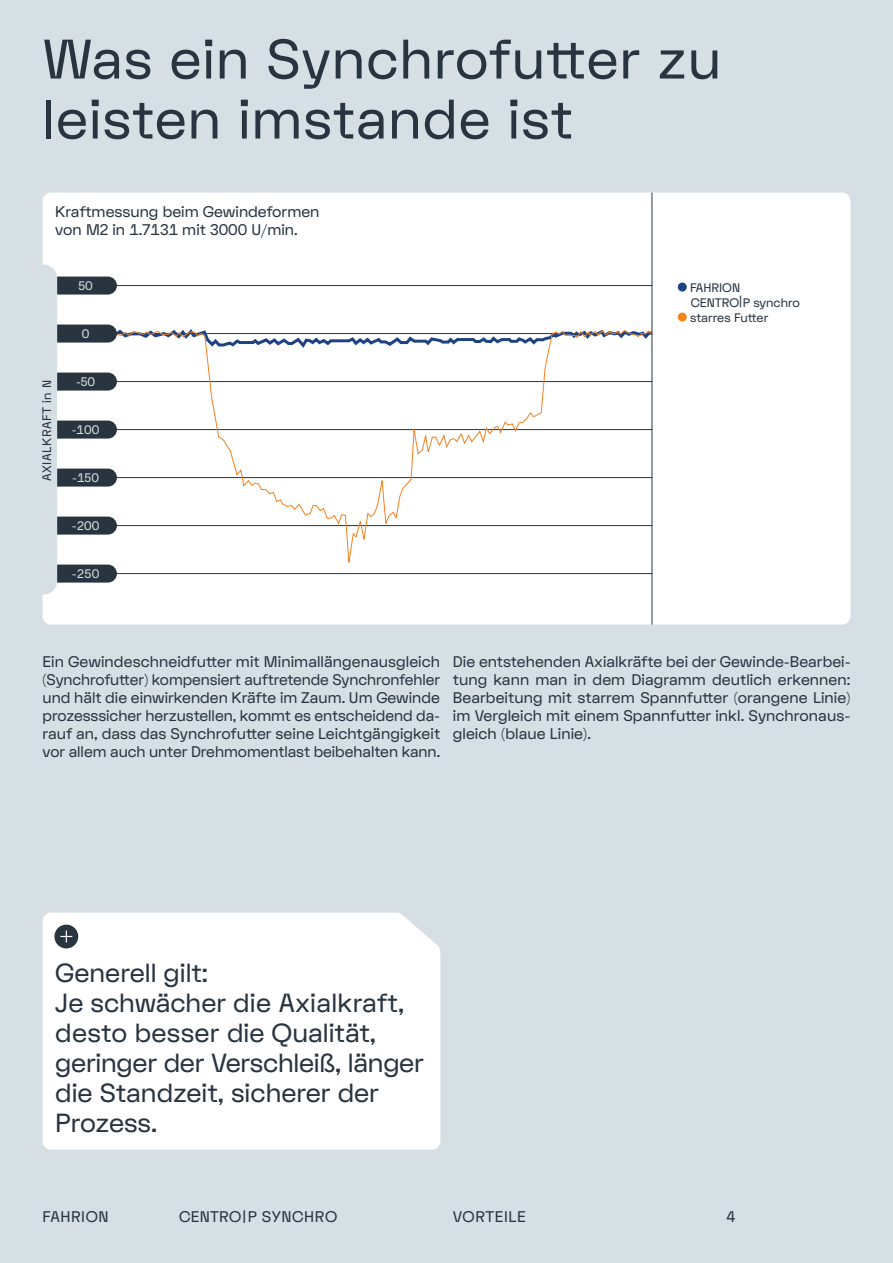
<style>
.page{position:relative;width:893px;height:1263px;background:#d6dfe3}
.page>*{position:absolute;margin:0;border:0;box-sizing:border-box;transform-origin:0 0}
.t1{font:54px/60px "FK Display Regular Alt";letter-spacing:.02em;color:#283440}
.t2{font:25.5px/30px "FK Display Regular Alt";color:#283440}
.t3{font:15px/18px "FK Display Regular Alt";color:#283440;text-align:justify}
.t4{font:15px "FK Display Regular Alt";letter-spacing:.04em;color:#283440}
.t5{font:15px "FK Display Regular Alt";letter-spacing:.025em;color:#283440}
.t6{font:12px/15px "FK Display Regular Alt";color:#283440}
.t7{font:12px "FK Display Regular Alt";color:#d6dfe3}
.t8{font:12px "FK Display Regular Alt";letter-spacing:.04em;color:#283440}
</style>
<div class="page">
<div style="left:43px;top:913px;width:397px;height:237px;background:#fff"></div>
<div style="left:43px;top:193px;width:807px;height:432px;background:#fff;border-radius:9px"></div>
<hr style="left:652px;top:193px;width:1px;height:432px;background:#283440">
<div style="left:54px;top:925px;width:24px;height:23px;background:#283440;border-radius:50%"></div>
<svg style="left:60px;top:930px;width:12px;height:12px"></svg>
<div style="left:678px;top:283px;width:9px;height:9px;background:#1e4382;border-radius:50%"></div>
<div style="left:678px;top:313px;width:9px;height:9px;background:#f58220;border-radius:50%"></div>
<svg style="left:43px;top:265px;width:610px;height:330px"></svg>
<h1 class="t1" style="left:43px;top:27px;width:680px">Was ein Synchrofutter zu leisten imstande ist</h1>
<p class="t3" style="left:55px;top:202px;width:266px">Kraftmessung beim Gewindeformen von M2 in 1.7131 mit 3000 U/min.</p>
<p class="t7" style="left:78px;top:277px;width:16px">50</p>
<p class="t8" style="left:38px;top:481px;width:102px;rotate:-90deg">AXIALKRAFT in N</p>
<p class="t7" style="left:82px;top:325px;width:9px">0</p>
<p class="t7" style="left:76px;top:373px;width:21px">-50</p>
<p class="t7" style="left:72px;top:421px;width:29px">-100</p>
<p class="t7" style="left:72px;top:469px;width:28px">-150</p>
<p class="t7" style="left:72px;top:517px;width:29px">-200</p>
<p class="t7" style="left:72px;top:565px;width:29px">-250</p>
<p class="t6" style="left:690px;top:279px;width:111px">FAHRION<br>CENTRO|P synchro starres Futter</p>
<p class="t3" style="left:43px;top:652px;width:399px">Ein Gewindeschneidfutter mit Minimallängenausgleich (Synchrofutter) kompensiert auftretende Synchronfehler und hält die einwirkenden Kräfte im Zaum. Um Gewinde prozesssicher herzustellen, kommt es entscheidend da&shy;rauf an, dass das Synchrofutter seine Leichtgängigkeit vor allem auch unter Drehmomentlast beibehalten kann.</p>
<p class="t3" style="left:453px;top:652px;width:399px">Die entstehenden Axialkräfte bei der Gewinde-Bearbei&shy;tung kann man in dem Diagramm deutlich erkennen:<br>Bearbeitung mit starrem Spannfutter (orangene Linie) im Vergleich mit einem Spannfutter inkl. Synchronaus&shy;gleich (blaue Linie).</p>
<h2 class="t2" style="left:55px;top:956px;width:370px">Generell gilt:<br>Je schwächer die Axialkraft, desto besser die Qualität, geringer der Verschleiß, länger die Standzeit, sicherer der<br>Prozess.</h2>
<p class="t4" style="left:43px;top:1205px;width:68px">FAHRION</p>
<p class="t5" style="left:179px;top:1205px;width:159px">CENTRO|P SYNCHRO</p>
<p class="t4" style="left:453px;top:1205px;width:74px">VORTEILE</p>
<p class="t3" style="left:726px;top:1207px;width:10px">4</p>
</div>
